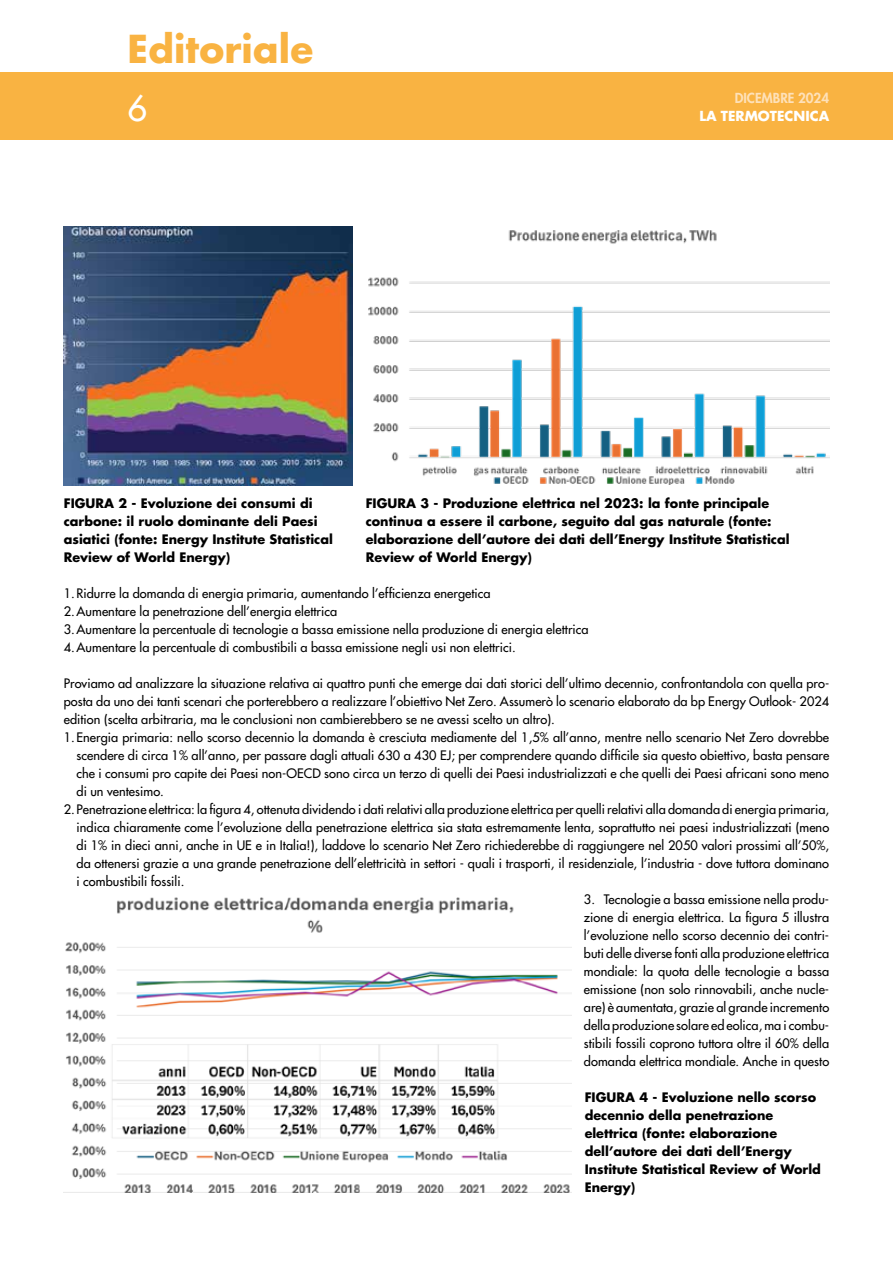
<style>
.page{position:relative;width:893px;height:1263px;background:#fff}
.page>*{position:absolute;margin:0;border:0;box-sizing:border-box;transform-origin:0 0}
.t1{font:700 37.5px "Futura Std";letter-spacing:.005em;color:#f9b342}
.t2{font:500 34.5px "Futura Std";color:#fff}
.t3{font:700 13.5px "Futura Std";color:#fff}
.t4{font:800 13.5px "Futura Std";color:#fee1b9}
.t5{font:500 12.75px/18px "Futura Std";letter-spacing:.005em;color:#000;text-align:justify}
.t6{font:700 12.75px/18px "Futura Std";color:#000}
</style>
<div class="page">
<div style="left:0;top:72px;width:893px;height:68px;background:#f9b342"></div>
<img style="left:64px;top:226px;width:289px;height:259px">
<img style="left:368px;top:230px;width:461px;height:255px">
<img style="left:64px;top:897px;width:507px;height:296px">
<h1 class="t1" style="left:128px;top:24px;width:187px">Editoriale</h1>
<h2 class="t2" style="left:128px;top:86px;width:21px">6</h2>
<p class="t4" style="left:735px;top:90px;width:96px">DICEMBRE 2024</p>
<p class="t3" style="left:699px;top:106px;width:131px">LA TERMOTECNICA</p>
<p class="t6" style="left:64px;top:494px;width:271px">FIGURA 2 - Evoluzione dei consumi di carbone: il ruolo dominante deli Paesi asiatici (fonte: Energy Institute Statistical Review of World Energy)</p>
<p class="t6" style="left:366px;top:494px;width:425px">FIGURA 3 - Produzione elettrica nel 2023: la fonte principale continua a essere il carbone, seguito dal gas naturale (fonte: elaborazione dell’autore dei dati dell’Energy Institute Statistical Review of World Energy)</p>
<p class="t5" style="left:64px;top:584px;width:526px;text-align:left">1.Ridurre la domanda di energia primaria, aumentando l’efficienza energetica<br>2.Aumentare la penetrazione dell’energia elettrica<br>3.Aumentare la percentuale di tecnologie a bassa emissione nella produzione di energia elettrica 4.Aumentare la percentuale di combustibili a bassa emissione negli usi non elettrici.</p>
<p class="t5" style="left:64px;top:674px;width:767px">Proviamo ad analizzare la situazione relativa ai quattro punti che emerge dai dati storici dell’ultimo decennio, confrontandola con quella pro-</p>
<p class="t5" style="left:64px;top:692px;width:767px">posta da uno dei tanti scenari che porterebbero a realizzare l’obiettivo Net Zero. Assumerò lo scenario elaborato da bp Energy Outlook- 2024</p>
<p class="t5" style="left:64px;top:710px;width:493px">edition (scelta arbitraria, ma le conclusioni non cambierebbero se ne avessi scelto un altro).</p>
<p class="t5" style="left:64px;top:728px;width:767px">1.Energia primaria: nello scorso decennio la domanda è cresciuta mediamente del 1,5% all’anno, mentre nello scenario Net Zero dovrebbe</p>
<p class="t5" style="left:77px;top:746px;width:754px">scendere di circa 1% all’anno, per passare dagli attuali 630 a 430 EJ; per comprendere quando difficile sia questo obiettivo, basta pensare</p>
<p class="t5" style="left:77px;top:764px;width:754px">che i consumi pro capite dei Paesi non-OECD sono circa un terzo di quelli dei Paesi industrializzati e che quelli dei Paesi africani sono meno</p>
<p class="t5" style="left:77px;top:782px;width:89px">di un ventesimo.</p>
<p class="t5" style="left:77px;top:800px;width:754px;text-indent:-13px">2. Penetrazione elettrica: la figura 4, ottenuta dividendo i dati relativi alla produzione elettrica per quelli relativi alla domanda di energia primaria, indica chiaramente come l’evoluzione della penetrazione elettrica sia stata estremamente lenta, soprattutto nei paesi industrializzati (meno di 1% in dieci anni, anche in UE e in Italia!), laddove lo scenario Net Zero richiederebbe di raggiungere nel 2050 valori prossimi all’50%, da ottenersi grazie a una grande penetrazione dell’elettricità in settori - quali i trasporti, il residenziale, l’industria - dove tuttora dominano i combustibili fossili.</p>
<p class="t5" style="left:584px;top:890px;width:247px">3. Tecnologie a bassa emissione nella produ&shy;zione di energia elettrica. La figura 5 illustra l’evoluzione nello scorso decennio dei contri&shy;buti delle diverse fonti alla produzione elettrica mondiale: la quota delle tecnologie a bassa emissione (non solo rinnovabili, anche nucle&shy;are) è aumentata, grazie al grande incremento della produzione solare ed eolica, ma i combu&shy;stibili fossili coprono tuttora oltre il 60% della domanda elettrica mondiale. Anche in questo</p>
<p class="t6" style="left:585px;top:1088px;width:238px">FIGURA 4 - Evoluzione nello scorso decennio della penetrazione elettrica (fonte: elaborazione dell’autore dei dati dell’Energy<br>Institute Statistical Review of World<br>Energy)</p>
</div>
